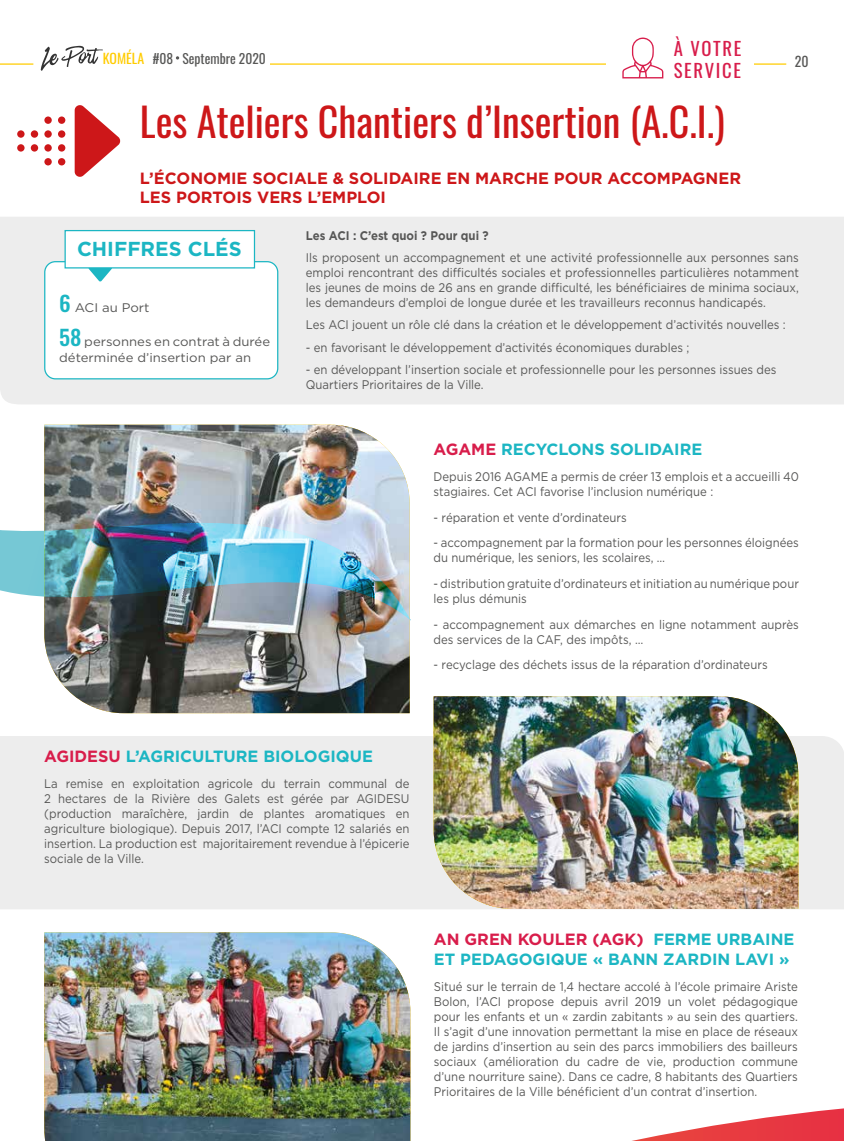
<style>
.page{position:relative;width:844px;height:1141px;background:#fff}
.page>*{position:absolute;margin:0;border:0;box-sizing:border-box;transform-origin:0 0}
.t1{font:40px "Oswald";color:#cd1719}
.t2{font:700 20.25px "Gotham";color:#1cb6c3}
.t3{font:18.62px/22.4px "Oswald";letter-spacing:.09em;color:#d81d4b}
.t4{font:700 16.25px/19.5px "Gotham";color:#1cb6c3}
.t5{font:700 16.25px/19.5px "Gotham";color:#cd1719}
.t6{font:13.88px "Oswald";color:#575756}
.t7{font:13.5px "Oswald";color:#575756}
.t8{font:12.5px/15px "Gotham";color:#575756;scale:.91 1}
.t9{font:12.5px/16.2px "Gotham";color:#575756;scale:1.05 1}
.t10{font:700 12.5px "Gotham";color:#575756;scale:.91 1}
.s1{font-size:13.88px;color:#fc0}
.s2{font-family:"Oswald";font-weight:500;font-size:21.25px;color:#1cb6c3}
.s3{color:#d81d4b}
</style>
<div class="page">
<hr style="left:262px;top:63px;width:524px;height:2px;background:#fc0">
<hr style="left:0;top:63px;width:33px;height:2px;background:#fc0">
<div style="left:153px;top:48px;width:116px;height:19px;background:#fff"></div>
<svg style="left:41px;top:46px;width:62px;height:25px"></svg>
<svg style="left:176px;top:56px;width:3px;height:4px"></svg>
<div style="left:0;top:217px;width:843px;height:187px;background:#ededed"></div>
<div style="left:0;top:736px;width:843px;height:173px;background:#ededed"></div>
<div style="left:605px;top:0;width:148px;height:78px;background:#fff"></div>
<svg style="left:75px;top:105px;width:46px;height:72px"></svg>
<div style="left:58px;top:116px;width:7px;height:8px;background:#cd1719;border-radius:50%"></div>
<div style="left:58px;top:130px;width:7px;height:8px;background:#cd1719;border-radius:50%"></div>
<div style="left:58px;top:144px;width:7px;height:8px;background:#cd1719;border-radius:50%"></div>
<div style="left:58px;top:158px;width:7px;height:7px;background:#cd1719;border-radius:50%"></div>
<div style="left:44px;top:116px;width:8px;height:8px;background:#cd1719;border-radius:50%"></div>
<div style="left:44px;top:130px;width:8px;height:8px;background:#cd1719;border-radius:50%"></div>
<div style="left:44px;top:144px;width:8px;height:8px;background:#cd1719;border-radius:50%"></div>
<div style="left:44px;top:158px;width:8px;height:7px;background:#cd1719;border-radius:50%"></div>
<div style="left:31px;top:130px;width:7px;height:8px;background:#cd1719;border-radius:50%"></div>
<div style="left:31px;top:144px;width:7px;height:8px;background:#cd1719;border-radius:50%"></div>
<div style="left:17px;top:130px;width:8px;height:8px;background:#cd1719;border-radius:50%"></div>
<div style="left:17px;top:144px;width:8px;height:8px;background:#cd1719;border-radius:50%"></div>
<svg style="left:622px;top:38px;width:41px;height:40px"></svg>
<svg style="left:632px;top:1108px;width:211px;height:33px"></svg>
<img style="left:44px;top:425px;width:365px;height:288px">
<img style="left:44px;top:932px;width:366px;height:209px">
<img style="left:433px;top:696px;width:365px;height:213px">
<div style="left:45px;top:262px;width:233px;height:117px;background:#fff;border-radius:11px"></div>
<div style="left:44px;top:261px;width:234px;height:118px;border:1px solid #1cb6c3;border-radius:11px"></div>
<svg style="left:89px;top:269px;width:23px;height:13px"></svg>
<div style="left:64px;top:230px;width:191px;height:39px;background:#fff;border:1px solid #1cb6c3"></div>
<img style="left:0;top:482px;width:411px;height:139px">
<h3 class="t3" style="left:673px;top:35px;width:69px">À VOTRE<br>SERVICE</h3>
<p class="t7" style="left:103px;top:46px;width:164px"><span class="s1">KOMÉLA</span> #08 Septembre 2020</p>
<p class="t6" style="left:794px;top:49px;width:15px">20</p>
<h1 class="t1" style="left:140px;top:86px;width:586px">Les Ateliers Chantiers d’Insertion (A.C.I.)</h1>
<h3 class="t5" style="left:140px;top:168px;width:602px">L’ÉCONOMIE SOCIALE &amp; SOLIDAIRE EN MARCHE POUR ACCOMPAGNER<br>LES PORTOIS VERS L’EMPLOI</h3>
<p class="t10" style="left:306px;top:227px;width:202px">Les ACI : C’est quoi ? Pour qui ?</p>
<p class="t8" style="left:306px;top:250px;width:543px;text-align:justify">Ils proposent un accompagnement et une activité professionnelle aux personnes sans emploi rencontrant des difficultés sociales et professionnelles particulières notamment les jeunes de moins de 26 ans en grande difficulté, les bénéficiaires de minima sociaux, les demandeurs d’emploi de longue durée et les travailleurs reconnus handicapés.</p>
<p class="t8" style="left:306px;top:317px;width:529px">Les ACI jouent un rôle clé dans la création et le développement d’activités nouvelles :</p>
<p class="t8" style="left:306px;top:339px;width:423px">- en favorisant le développement d’activités économiques durables ;</p>
<p class="t8" style="left:306px;top:361px;width:518px">- en développant l’insertion sociale et professionnelle pour les personnes issues des<br>Quartiers Prioritaires de la Ville.</p>
<h2 class="t2" style="left:77px;top:236px;width:166px">CHIFFRES CLÉS</h2>
<p class="t9" style="left:59px;top:299px;width:88px"><span class="s2">6</span> ACI au Port</p>
<p class="t9" style="left:59px;top:333px;width:202px"><span class="s2">58</span> personnes en contrat à durée déterminée d’insertion par an</p>
<h3 class="t4" style="left:433px;top:440px;width:270px"><span class="s3">AGAME</span> RECYCLONS SOLIDAIRE</h3>
<p class="t8" style="left:433px;top:469px;width:403px">Depuis 2016 AGAME a permis de créer 13 emplois et a accueilli 40 stagiaires. Cet ACI favorise l’inclusion numérique :</p>
<p class="t8" style="left:433px;top:509px;width:214px">- réparation et vente d’ordinateurs</p>
<p class="t8" style="left:433px;top:535px;width:403px">- accompagnement par la formation pour les personnes éloignées du numérique, les seniors, les scolaires, …</p>
<p class="t8" style="left:433px;top:576px;width:403px">- distribution gratuite d’ordinateurs et initiation au numérique pour les plus démunis</p>
<p class="t8" style="left:433px;top:616px;width:403px">- accompagnement aux démarches en ligne notamment auprès des services de la CAF, des impôts, …</p>
<p class="t8" style="left:433px;top:657px;width:368px">- recyclage des déchets issus de la réparation d’ordinateurs</p>
<h3 class="t4" style="left:44px;top:747px;width:330px"><span class="s3">AGIDESU</span> L’AGRICULTURE BIOLOGIQUE</h3>
<p class="t8" style="left:44px;top:776px;width:403px;text-align:justify">La remise en exploitation agricole du terrain communal de 2 hectares de la Rivière des Galets est gérée par AGIDESU (production maraîchère, jardin de plantes aromatiques en agriculture biologique). Depuis 2017, l’ACI compte 12 salariés en insertion. La production est majoritairement revendue à l’épicerie sociale de la Ville.</p>
<h3 class="t4" style="left:434px;top:930px;width:362px"><span class="s3">AN GREN KOULER (AGK)</span> FERME URBAINE<br>ET PEDAGOGIQUE « BANN ZARDIN LAVI »</h3>
<p class="t8" style="left:434px;top:978px;width:401px;text-align:justify">Situé sur le terrain de 1,4 hectare accolé à l’école primaire Ariste Bolon, l’ACI propose depuis avril 2019 un volet pédagogique pour les enfants et un « zardin zabitants » au sein des quartiers.<br>Il s’agit d’une innovation permettant la mise en place de réseaux de jardins d’insertion au sein des parcs immobiliers des bailleurs sociaux (amélioration du cadre de vie, production commune d’une nourriture saine). Dans ce cadre, 8 habitants des Quartiers Prioritaires de la Ville bénéficient d’un contrat d’insertion.</p>
</div>
